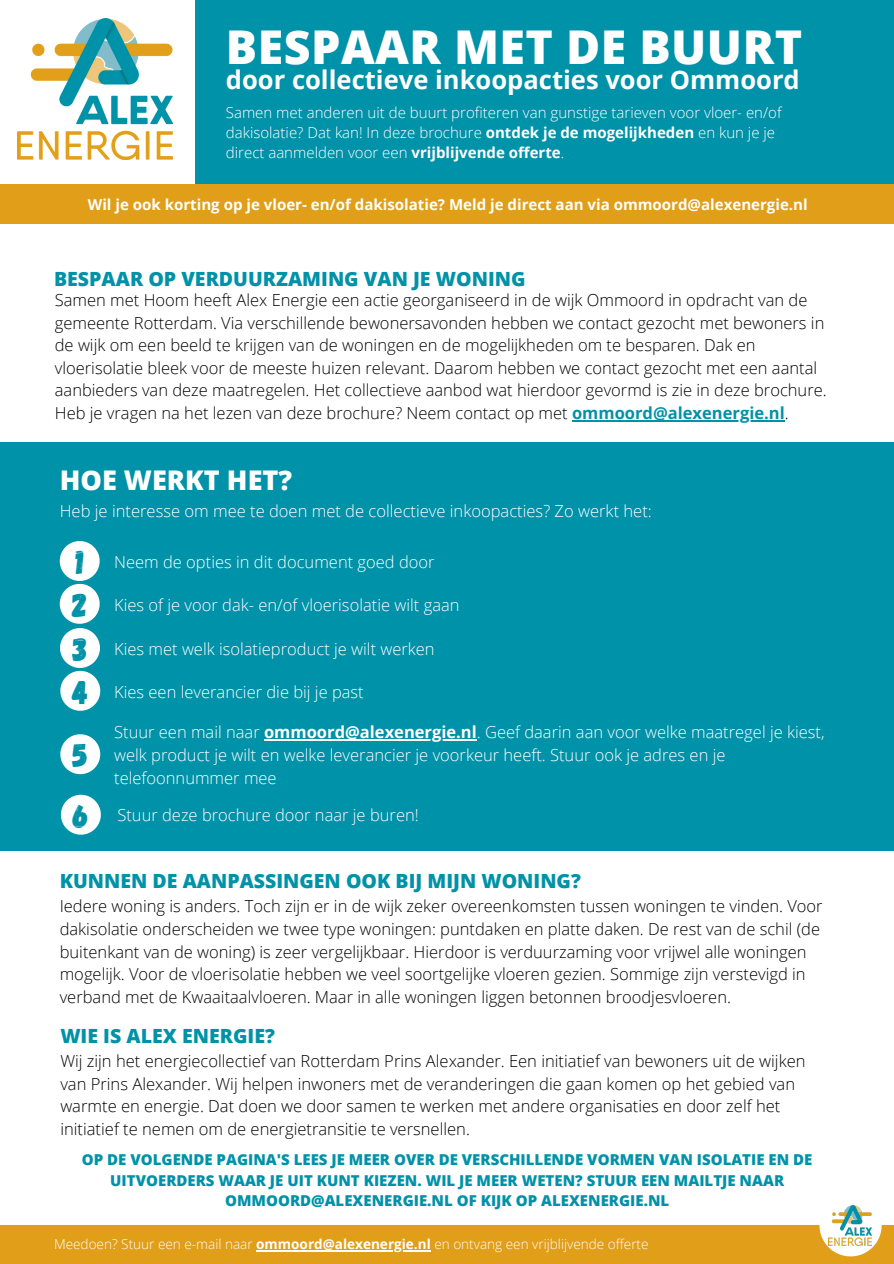
<style>
.page{position:relative;width:894px;height:1264px;background:#fff}
.page>*{position:absolute;margin:0;border:0;box-sizing:border-box;transform-origin:0 0}
.t1{font:800 46.5px "Open Sans";letter-spacing:.01em;color:#fff}
.t2{font:33px "Gagalin";color:#0192a8}
.t3{font:800 27px "Open Sans";color:#fff}
.t4{font:700 25.5px "Open Sans";color:#fff}
.t5{font:800 19.5px "Open Sans";color:#0192a8}
.t6{font:800 19.5px "Open Sans";color:#0092a8}
.t7{font:300 16.5px/22.5px "Open Sans";color:#000}
.t8{font:300 16.5px/22.5px "Open Sans";color:#fff}
.t9{font:800 15px/20.2px "Open Sans";color:#0092a8;text-align:center}
.t10{font:300 15px/20.2px "Open Sans";color:#fff}
.t11{font:700 15px "Open Sans";color:#fff}
.t12{font:300 13.5px "Open Sans";color:#fff}
.s1{font-weight:700}
.s2{font-weight:700;color:#0192a8}
</style>
<div class="page">
<div style="left:195px;top:0;width:698px;height:185px;background:#0092a8"></div>
<img style="left:17px;top:19px;width:156px;height:141px">
<div style="left:0;top:184px;width:893px;height:40px;background:#e09e19"></div>
<div style="left:0;top:1225px;width:893px;height:38px;background:#e09e19"></div>
<svg style="left:819px;top:1212px;width:62px;height:44px"></svg>
<img style="left:828px;top:1205px;width:43px;height:40px">
<div style="left:0;top:443px;width:893px;height:407px;background:#0092a8"></div>
<hr style="left:572px;top:420px;width:212px;height:1px;background:#0192a8">
<hr style="left:256px;top:1250px;width:175px;height:1px;background:#fff">
<svg style="left:60px;top:541px;width:40px;height:169px"></svg>
<svg style="left:60px;top:734px;width:40px;height:40px"></svg>
<hr style="left:264px;top:739px;width:212px;height:1px;background:#fff">
<svg style="left:61px;top:794px;width:40px;height:40px"></svg>
<p class="t1" style="left:226px;top:14px;width:577px">BESPAAR MET DE BUURT</p>
<p class="t4" style="left:226px;top:62px;width:575px">door collectieve inkoopacties voor Ommoord</p>
<p class="t10" style="left:226px;top:102px;width:557px">Samen met anderen uit de buurt profiteren van gunstige tarieven voor vloer- en/of dakisolatie? Dat kan! In deze brochure <span class="s1">ontdek je de mogelijkheden</span> en kun je je direct aanmelden voor een <span class="s1">vrijblijvende offerte</span>.</p>
<p class="t11" style="left:88px;top:194px;width:721px">Wil je ook korting op je vloer- en/of dakisolatie? Meld je direct aan via ommoord@alexenergie.nl</p>
<p class="t5" style="left:54px;top:265px;width:473px">BESPAAR OP VERDUURZAMING VAN JE WONING</p>
<p class="t7" style="left:55px;top:288px;width:773px">Samen met Hoom heeft Alex Energie een actie georganiseerd in de wijk Ommoord in opdracht van de gemeente Rotterdam. Via verschillende bewonersavonden hebben we contact gezocht met bewoners in de wijk om een beeld te krijgen van de woningen en de mogelijkheden om te besparen. Dak en vloerisolatie bleek voor de meeste huizen relevant. Daarom hebben we contact gezocht met een aantal aanbieders van deze maatregelen. Het collectieve aanbod wat hierdoor gevormd is zie in deze brochure.<br>Heb je vragen na het lezen van deze brochure? Neem contact op met <span class="s2">ommoord@alexenergie.nl</span>.</p>
<p class="t3" style="left:60px;top:461px;width:234px">HOE WERKT HET?</p>
<p class="t8" style="left:60px;top:499px;width:593px">Heb je interesse om mee te doen met de collectieve inkoopacties? Zo werkt het:</p>
<p class="t2" style="left:76px;top:541px;width:10px">1</p>
<p class="t2" style="left:72px;top:583px;width:17px">2</p>
<p class="t2" style="left:73px;top:628px;width:17px">3</p>
<p class="t2" style="left:72px;top:670px;width:18px">4</p>
<p class="t2" style="left:73px;top:734px;width:17px">5</p>
<p class="t8" style="left:114px;top:550px;width:322px">Neem de opties in dit document goed door</p>
<p class="t8" style="left:114px;top:593px;width:347px">Kies of je voor dak- en/of vloerisolatie wilt gaan</p>
<p class="t8" style="left:114px;top:637px;width:322px">Kies met welk isolatieproduct je wilt werken</p>
<p class="t8" style="left:114px;top:680px;width:251px">Kies een leverancier die bij je past</p>
<p class="t8" style="left:114px;top:720px;width:711px">Stuur een mail naar <span class="s1">ommoord@alexenergie.nl</span>. Geef daarin aan voor welke maatregel je kiest, welk product je wilt en welke leverancier je voorkeur heeft. Stuur ook je adres en je telefoonnummer mee</p>
<p class="t2" style="left:73px;top:794px;width:18px">6</p>
<p class="t8" style="left:117px;top:802px;width:303px">Stuur deze brochure door naar je buren!</p>
<p class="t6" style="left:60px;top:867px;width:522px">KUNNEN DE AANPASSINGEN OOK BIJ MIJN WONING?</p>
<p class="t7" style="left:60px;top:894px;width:764px">Iedere woning is anders. Toch zijn er in de wijk zeker overeenkomsten tussen woningen te vinden. Voor dakisolatie onderscheiden we twee type woningen: puntdaken en platte daken. De rest van de schil (de buitenkant van de woning) is zeer vergelijkbaar. Hierdoor is verduurzaming voor vrijwel alle woningen mogelijk. Voor de vloerisolatie hebben we veel soortgelijke vloeren gezien. Sommige zijn verstevigd in verband met de Kwaaitaalvloeren. Maar in alle woningen liggen betonnen broodjesvloeren.</p>
<p class="t5" style="left:60px;top:1021px;width:216px">WIE IS ALEX ENERGIE?</p>
<p class="t7" style="left:60px;top:1049px;width:746px">Wij zijn het energiecollectief van Rotterdam Prins Alexander. Een initiatief van bewoners uit de wijken van Prins Alexander. Wij helpen inwoners met de veranderingen die gaan komen op het gebied van warmte en energie. Dat doen we door samen te werken met andere organisaties en door zelf het initiatief te nemen om de energietransitie te versnellen.</p>
<p class="t9" style="left:82px;top:1149px;width:731px">OP DE VOLGENDE PAGINA'S LEES JE MEER OVER DE VERSCHILLENDE VORMEN VAN ISOLATIE EN DE<br>UITVOERDERS WAAR JE UIT KUNT KIEZEN. WIL JE MEER WETEN? STUUR EEN MAILTJE NAAR<br>OMMOORD@ALEXENERGIE.NL OF KIJK OP ALEXENERGIE.NL</p>
<p class="t12" style="left:54px;top:1234px;width:596px">Meedoen? Stuur een e-mail naar <span class="s1">ommoord@alexenergie.nl</span> en ontvang een vrijblijvende offerte</p>
</div>
